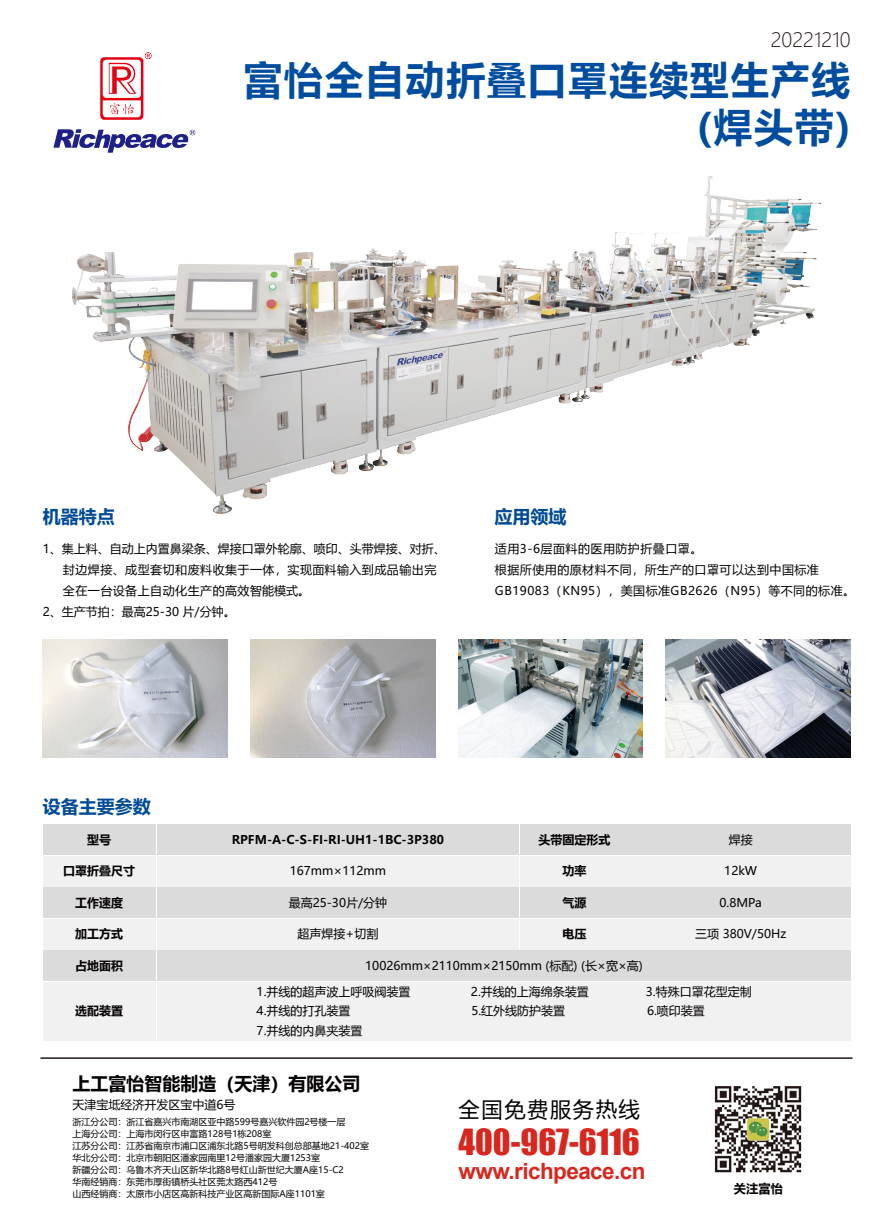
<style>
.page{position:relative;width:893px;height:1212px;background:#fff}
.page>*{position:absolute;margin:0;border:0;box-sizing:border-box;transform-origin:0 0}
.t1{font:700 39px/46.5px "Microsoft Ya Hei";letter-spacing:.04em;color:#004da0;text-align:right}
.t2{font:33.15px "Impact";color:#d72820}
.t3{font:700 22.5px "Arial";letter-spacing:-.025em;color:#d72820}
.t4{font:21.3px "Microsoft Ya Hei";letter-spacing:.075em;color:#040000}
.t5{font:300 19.5px "Microsoft Ya Hei";color:#231815}
.t6{font:700 18px "Microsoft Ya Hei";color:#040000}
.t7{font:700 18px "Microsoft Ya Hei";color:#014a96}
.t8{font:700 12.3px "Microsoft Ya Hei";color:#040000}
.t9{font:12px "Microsoft Ya Hei";color:#040000}
.t10{font:12px/21px "Microsoft Ya Hei";letter-spacing:.04em;color:#040000}
.t11{font:700 12px "Microsoft Ya Hei";color:#040000}
.t12{font:9px/12px "Microsoft Ya Hei";color:#040000}
</style>
<div class="page">
<svg style="left:53px;top:129px;width:142px;height:24px"></svg>
<svg style="left:100px;top:52px;width:52px;height:68px"></svg>
<hr style="left:40px;top:1057px;width:812px;height:2px;background:#231815">
<img style="left:714px;top:1086px;width:88px;height:87px">
<img style="left:72px;top:177px;width:749px;height:337px">
<img style="left:666px;top:639px;width:184px;height:118px">
<img style="left:458px;top:639px;width:185px;height:118px">
<img style="left:250px;top:639px;width:185px;height:118px">
<img style="left:43px;top:639px;width:184px;height:118px">
<div style="left:43px;top:982px;width:113px;height:59px;background:#f1f1f1"></div>
<div style="left:157px;top:982px;width:694px;height:59px;background:#f1f1f1"></div>
<div style="left:43px;top:824px;width:113px;height:31px;background:#dbdbdb"></div>
<div style="left:43px;top:856px;width:113px;height:30px;background:#f1f1f1"></div>
<div style="left:43px;top:887px;width:113px;height:31px;background:#dbdbdb"></div>
<div style="left:43px;top:919px;width:113px;height:30px;background:#f1f1f1"></div>
<div style="left:43px;top:951px;width:113px;height:30px;background:#dbdbdb"></div>
<div style="left:157px;top:824px;width:362px;height:31px;background:#dbdbdb"></div>
<div style="left:157px;top:856px;width:362px;height:30px;background:#f1f1f1"></div>
<div style="left:157px;top:887px;width:362px;height:31px;background:#dbdbdb"></div>
<div style="left:157px;top:919px;width:362px;height:30px;background:#f1f1f1"></div>
<div style="left:157px;top:951px;width:694px;height:30px;background:#dbdbdb"></div>
<div style="left:520px;top:824px;width:109px;height:31px;background:#dbdbdb"></div>
<div style="left:520px;top:856px;width:109px;height:30px;background:#f1f1f1"></div>
<div style="left:520px;top:887px;width:109px;height:31px;background:#dbdbdb"></div>
<div style="left:520px;top:919px;width:109px;height:30px;background:#f1f1f1"></div>
<div style="left:630px;top:824px;width:221px;height:31px;background:#dbdbdb"></div>
<div style="left:630px;top:856px;width:221px;height:30px;background:#f1f1f1"></div>
<div style="left:630px;top:887px;width:221px;height:31px;background:#dbdbdb"></div>
<div style="left:630px;top:919px;width:221px;height:30px;background:#f1f1f1"></div>
<h3 class="t5" style="left:771px;top:27px;width:82px">20221210</h3>
<h1 class="t1" style="left:244px;top:55px;width:608px">富怡全自动折叠口罩连续型生产线(焊头带)</h1>
<h3 class="t7" style="left:43px;top:503px;width:74px">机器特点</h3>
<h3 class="t7" style="left:495px;top:503px;width:73px">应用领域</h3>
<p class="t9" style="left:43px;top:540px;width:405px">1、集上料、自动上内置鼻梁条、焊接口罩外轮廓、喷印、头带焊接、对折、</p>
<p class="t10" style="left:63px;top:558px;width:375px">封边焊接、成型套切和废料收集于一体，实现面料输入到成品输出完</p>
<p class="t10" style="left:63px;top:579px;width:249px">全在一台设备上自动化生产的高效智能模式。</p>
<p class="t9" style="left:43px;top:603px;width:195px">2、生产节拍：最高25-30 片/分钟。</p>
<p class="t10" style="left:495px;top:537px;width:362px">适用3-6层面料的医用防护折叠口罩。<br>根据所使用的原材料不同，所生产的口罩可以达到中国标准<br>GB19083（KN95），美国标准GB2626（N95）等不同的标准。</p>
<h3 class="t7" style="left:43px;top:793px;width:110px">设备主要参数</h3>
<p class="t11" style="left:87px;top:831px;width:25px">型号</p>
<p class="t11" style="left:63px;top:863px;width:73px">口罩折叠尺寸</p>
<p class="t11" style="left:75px;top:894px;width:49px">工作速度</p>
<p class="t11" style="left:75px;top:926px;width:49px">加工方式</p>
<p class="t11" style="left:232px;top:831px;width:214px">RPFM-A-C-S-FI-RI-UH1-1BC-3P380</p>
<p class="t9" style="left:290px;top:863px;width:98px">167mm×112mm</p>
<p class="t9" style="left:289px;top:894px;width:100px">最高25-30片/分钟</p>
<p class="t9" style="left:297px;top:926px;width:82px">超声焊接+切割</p>
<p class="t11" style="left:539px;top:831px;width:73px">头带固定形式</p>
<p class="t11" style="left:563px;top:863px;width:25px">功率</p>
<p class="t11" style="left:563px;top:894px;width:25px">气源</p>
<p class="t11" style="left:563px;top:926px;width:25px">电压</p>
<p class="t9" style="left:729px;top:831px;width:25px">焊接</p>
<p class="t9" style="left:724px;top:863px;width:34px">12kW</p>
<p class="t9" style="left:720px;top:894px;width:44px">0.8MPa</p>
<p class="t9" style="left:695px;top:926px;width:93px">三项 380V/50Hz</p>
<p class="t11" style="left:75px;top:957px;width:49px">占地面积</p>
<p class="t9" style="left:365px;top:957px;width:279px">10026mm×2110mm×2150mm (标配) (长×宽×高)</p>
<p class="t11" style="left:75px;top:1002px;width:49px">选配装置</p>
<p class="t9" style="left:257px;top:983px;width:155px">1.并线的超声波上呼吸阀装置</p>
<p class="t9" style="left:471px;top:983px;width:119px">2.并线的上海绵条装置</p>
<p class="t9" style="left:646px;top:983px;width:107px">3.特殊口罩花型定制</p>
<p class="t9" style="left:257px;top:1003px;width:95px">4.并线的打孔装置</p>
<p class="t9" style="left:471px;top:1003px;width:95px">5.红外线防护装置</p>
<p class="t9" style="left:647px;top:1003px;width:59px">6.喷印装置</p>
<p class="t9" style="left:257px;top:1022px;width:107px">7.并线的内鼻夹装置</p>
<h3 class="t6" style="left:73px;top:1071px;width:290px">上工富怡智能制造（天津）有限公司</h3>
<p class="t9" style="left:73px;top:1096px;width:165px">天津宝坻经济开发区宝中道6号</p>
<p class="t12" style="left:73px;top:1115px;width:298px">浙江分公司：浙江省嘉兴市南湖区亚中路599号嘉兴软件园2号楼一层<br>上海分公司：上海市闵行区申富路128号1栋208室<br>江苏分公司：江苏省南京市浦口区浦东北路5号明发科创总部基地21-402室华北分公司：北京市朝阳区潘家园南里12号潘家园大厦1253室<br>新疆分公司：乌鲁木齐天山区新华北路8号红山新世纪大厦A座15-C2<br>华南经销商：东莞市厚街镇桥头社区莞太路西412号<br>山西经销商：太原市小店区高新科技产业区高新国际A座1101室</p>
<h3 class="t4" style="left:459px;top:1095px;width:183px">全国免费服务热线</h3>
<h2 class="t2" style="left:459px;top:1116px;width:183px">400-967-6116</h2>
<h3 class="t3" style="left:459px;top:1155px;width:188px">www.richpeace.cn</h3>
<p class="t8" style="left:734px;top:1180px;width:50px">关注富怡</p>
</div>
